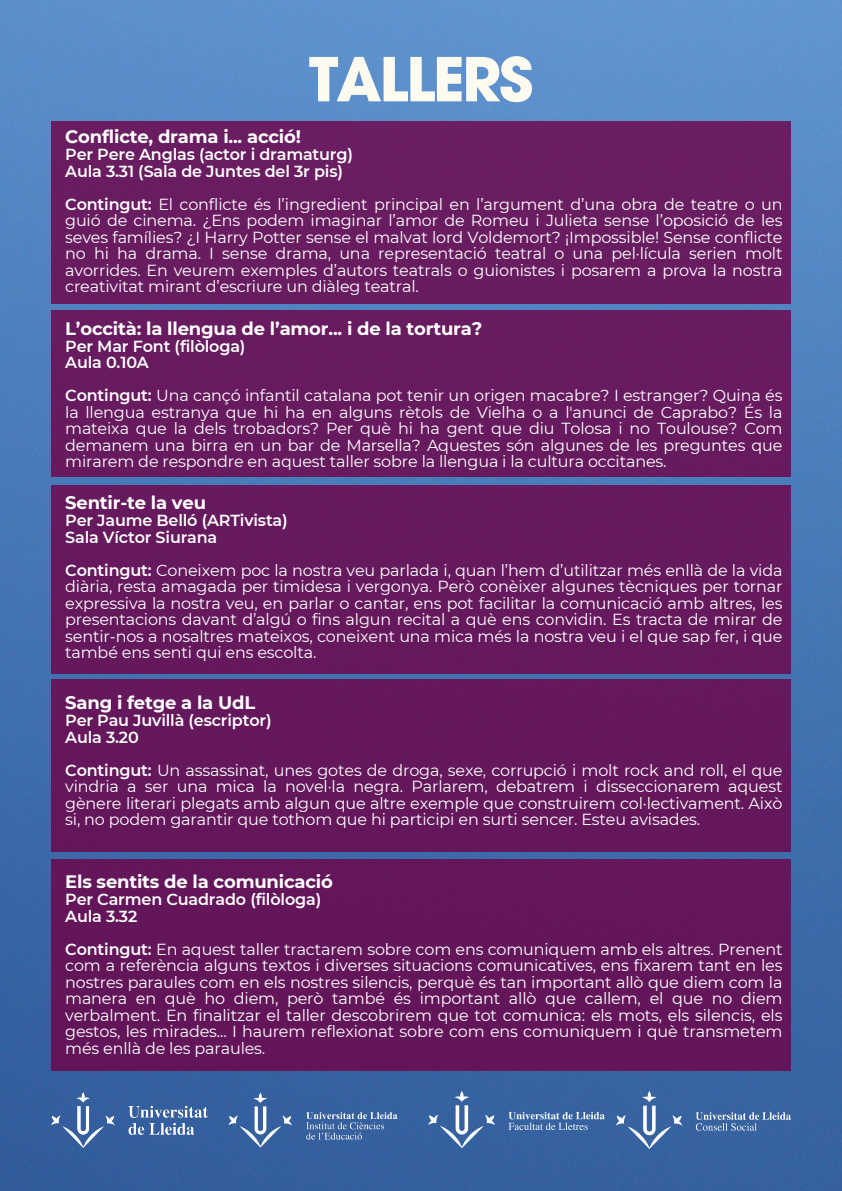
<style>
.page{position:relative;width:842px;height:1191px;background:#fff}
.page>*{position:absolute;margin:0;border:0;box-sizing:border-box;transform-origin:0 0}
.t1{font:700 60px "ITC Avant Garde Pro";letter-spacing:-.04em;color:#fdfaf0}
.t2{font:700 18px "Montserrat";letter-spacing:-.01em;color:#fff}
.t3{font:16px/16.5px "Montserrat";letter-spacing:-.01em;color:#fff;text-align:justify}
.t4{font:600 16px/16.5px "Montserrat";letter-spacing:-.01em;color:#fff}
.s1{font-weight:600}
</style>
<div class="page">
<img style="left:0;top:0;width:842px;height:1190px">
<div style="left:51px;top:121px;width:740px;height:182px;background:#691c61"></div>
<div style="left:51px;top:311px;width:740px;height:165px;background:#681b5f"></div>
<div style="left:51px;top:485px;width:740px;height:188px;background:#66195d"></div>
<div style="left:51px;top:679px;width:740px;height:172px;background:#65175c"></div>
<div style="left:51px;top:858px;width:740px;height:212px;background:#64165a"></div>
<img style="left:51px;top:1092px;width:157px;height:55px">
<img style="left:227px;top:1087px;width:171px;height:60px">
<img style="left:417px;top:1088px;width:199px;height:63px">
<img style="left:617px;top:1091px;width:174px;height:56px">
<h3 class="t1" style="left:309px;top:57px;width:226px">TALLERS</h3>
<p class="t2" style="left:65px;top:125px;width:237px">Conflicte, drama i... acció!</p>
<p class="t4" style="left:65px;top:146px;width:289px">Per Pere Anglas (actor i dramaturg)<br>Aula 3.31 (Sala de Juntes del 3r pis)</p>
<h1 class="t3" style="left:65px;top:195px;width:719px"><span class="s1">Contingut:</span> El conflicte és l’ingredient principal en l’argument d’una obra de teatre o un guió de cinema. ¿Ens podem imaginar l’amor de Romeu i Julieta sense l’oposició de les seves famílies? ¿I Harry Potter sense el malvat lord Voldemort? ¡Impossible! Sense conflicte no hi ha drama. I sense drama, una representació teatral o una pel·lícula serien molt avorrides. En veurem exemples d’autors teatrals o guionistes i posarem a prova la nostra creativitat mirant d’escriure un dià leg teatral.</h1>
<h3 class="t2" style="left:65px;top:317px;width:419px">L’occità: la llengua de l’amor... i de la tortura?</h3>
<h3 class="t4" style="left:65px;top:338px;width:182px">Per Mar Font (filòloga)<br>Aula 0.10A</h3>
<p class="t3" style="left:65px;top:387px;width:719px"><span class="s1">Contingut:</span> Una cançó infantil catalana pot tenir un origen macabre? I estranger? Quina és la llengua estranya que hi ha en alguns rètols de Vielha o a l'anunci de Caprabo? És la mateixa que la dels trobadors? Per què hi ha gent que diu Tolosa i no Toulouse? Com demanem una birra en un bar de Marsella? Aquestes són algunes de les preguntes que mirarem de respondre en aquest taller sobre la llengua i la cultura occitanes.</p>
<h2 class="t2" style="left:65px;top:491px;width:142px">Sentir-te la veu</h2>
<h2 class="t4" style="left:65px;top:512px;width:224px">Per Jaume Belló (ARTivista)<br>Sala Víctor Siurana</h2>
<p class="t3" style="left:65px;top:561px;width:719px"><span class="s1">Contingut:</span> Coneixem poc la nostra veu parlada i, quan l’hem d’utilitzar més enllà de la vida dià ria, resta amagada per timidesa i vergonya. Però conèixer algunes tècniques per tornar expressiva la nostra veu, en parlar o cantar, ens pot facilitar la comunicació amb altres, les presentacions davant d’algú o fins algun recital a què ens convidin. Es tracta de mirar de sentir-nos a nosaltres mateixos, coneixent una mica més la nostra veu i el que sap fer, i que també ens senti qui ens escolta.</p>
<h3 class="t2" style="left:65px;top:691px;width:192px">Sang i fetge a la UdL</h3>
<h3 class="t4" style="left:65px;top:712px;width:208px">Per Pau Juvillà (escriptor)<br>Aula 3.20</h3>
<p class="t3" style="left:65px;top:761px;width:719px;text-align:left"><span class="s1">Contingut:</span> Un assassinat, unes gotes de droga, sexe, corrupció i molt rock and roll, el que vindria a ser una mica la novel·la negra. Parlarem, debatrem i disseccionarem aquest gènere literari plegats amb algun que altre exemple que construirem col·lectivament. Això si, no podem garantir que tothom que hi participi en surti sencer. Esteu avisades.</p>
<h3 class="t2" style="left:65px;top:870px;width:263px">Els sentits de la comunicació</h3>
<h3 class="t4" style="left:65px;top:890px;width:257px">Per Carmen Cuadrado (filòloga)<br>Aula 3.32</h3>
<p class="t3" style="left:65px;top:940px;width:719px"><span class="s1">Contingut:</span> En aquest taller tractarem sobre com ens comuniquem amb els altres. Prenent com a referència alguns textos i diverses situacions comunicatives, ens fixarem tant en les nostres paraules com en els nostres silencis, perquè és tan important allò que diem com la manera en què ho diem, però també és important allò que callem, el que no diem verbalment. En finalitzar el taller descobrirem que tot comunica: els mots, els silencis, els gestos, les mirades... I haurem reflexionat sobre com ens comuniquem i què transmetem més enllà de les paraules.</p>
</div>
